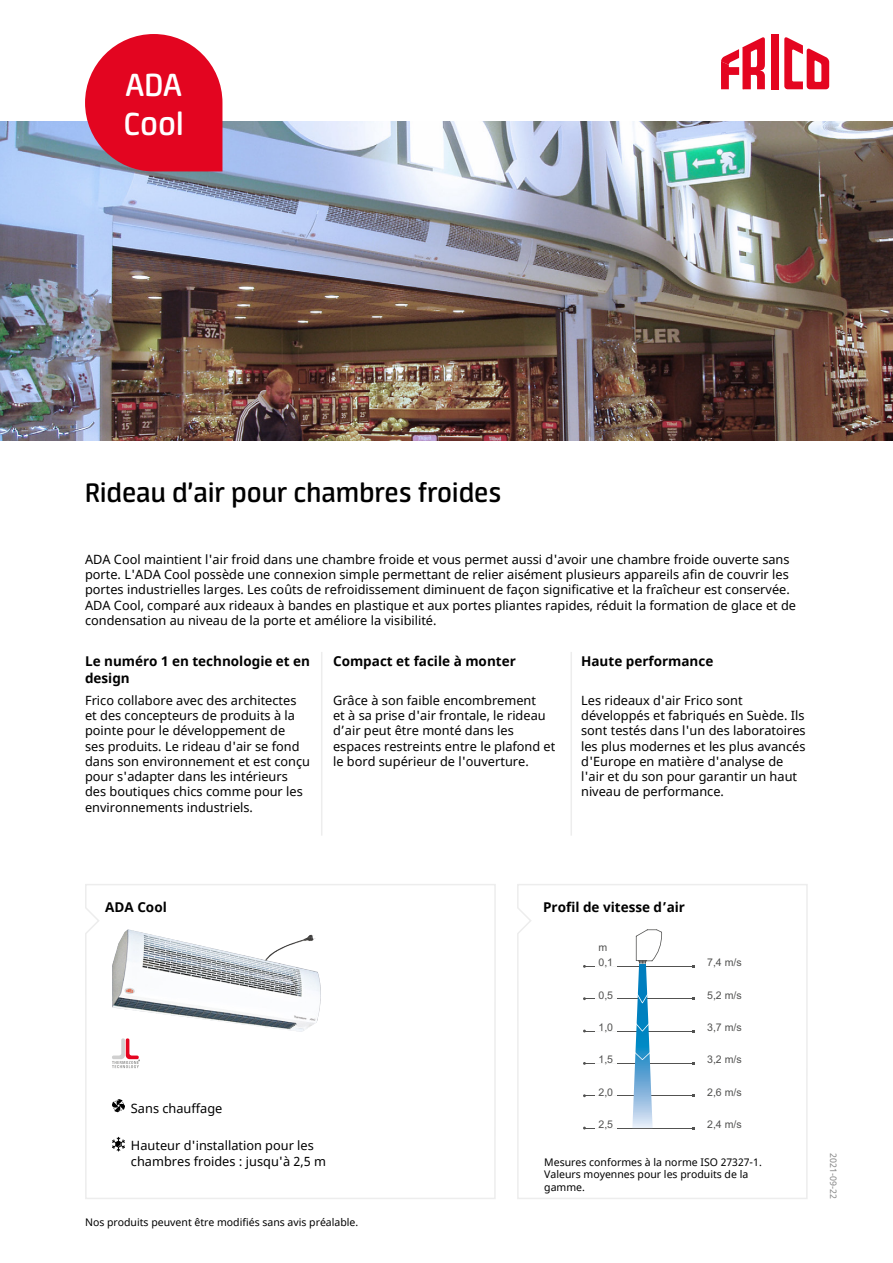
<style>
.page{position:relative;width:893px;height:1263px;background:#fff}
.page>*{position:absolute;margin:0;border:0;box-sizing:border-box;transform-origin:0 0}
.t1{font:600 36px/39px "Neuron";color:#fff}
.t2{font:600 30px "Neuron";color:#000}
.t3{font:700 13.5px/16.2px "Noto Sans";color:#000}
.t4{font:12.75px/15.3px "Noto Sans";color:#000}
.t5{font:10.65px "Arial";color:#525251}
.t6{font:10.5px/12.6px "Noto Sans";color:#000}
.t7{font:9px "Noto Sans";color:#878787}
</style>
<div class="page">
<svg style="left:85px;top:884px;width:411px;height:315px"></svg>
<img style="left:0;top:121px;width:893px;height:319px">
<img style="left:112px;top:932px;width:181px;height:99px">
<svg style="left:85px;top:34px;width:137px;height:137px;background:#e02740"></svg>
<div style="left:771px;top:34px;width:7px;height:55px;background:#e40520"></div>
<svg style="left:784px;top:37px;width:45px;height:52px"></svg>
<svg style="left:721px;top:37px;width:44px;height:52px"></svg>
<svg style="left:112px;top:1038px;width:28px;height:30px"></svg>
<svg style="left:112px;top:1099px;width:13px;height:13px"></svg>
<hr style="left:321px;top:652px;width:1px;height:184px;background:#ededed">
<hr style="left:570px;top:652px;width:2px;height:184px;background:#ededed">
<svg style="left:517px;top:884px;width:291px;height:315px"></svg>
<svg style="left:112px;top:1137px;width:13px;height:14px"></svg>
<h1 class="t1" style="left:124px;top:65px;width:61px">ADA<br>Cool</h1>
<h2 class="t2" style="left:85px;top:476px;width:418px">Rideau d’air pour chambres froides</h2>
<p class="t4" style="left:85px;top:552px;width:713px">ADA Cool maintient l'air froid dans une chambre froide et vous permet aussi d'avoir une chambre froide ouverte sans porte. L'ADA Cool possède une connexion simple permettant de relier aisément plusieurs appareils afin de couvrir les portes industrielles larges. Les coûts de refroidissement diminuent de façon significative et la fraîcheur est conservée.<br>ADA Cool, comparé aux rideaux à bandes en plastique et aux portes pliantes rapides, réduit la formation de glace et de condensation au niveau de la porte et améliore la visibilité.</p>
<p class="t3" style="left:85px;top:654px;width:227px">Le numéro 1 en technologie et en design</p>
<p class="t4" style="left:85px;top:693px;width:227px">Frico collabore avec des architectes et des concepteurs de produits à la pointe pour le développement de<br>ses produits. Le rideau d'air se fond dans son environnement et est conçu pour s'adapter dans les intérieurs des boutiques chics comme pour les environnements industriels.</p>
<p class="t3" style="left:333px;top:654px;width:184px">Compact et facile à monter</p>
<p class="t4" style="left:333px;top:693px;width:224px">Grâce à son faible encombrement<br>et à sa prise d'air frontale, le rideau d’air peut être monté dans les espaces restreints entre le plafond et le bord supérieur de l'ouverture.</p>
<p class="t3" style="left:581px;top:654px;width:134px">Haute performance</p>
<p class="t4" style="left:581px;top:693px;width:226px">Les rideaux d'air Frico sont développés et fabriqués en Suède. Ils sont testés dans l'un des laboratoires les plus modernes et les plus avancés d'Europe en matière d'analyse de l'air et du son pour garantir un haut niveau de performance.</p>
<p class="t3" style="left:105px;top:899px;width:63px">ADA Cool</p>
<p class="t4" style="left:131px;top:1101px;width:93px">Sans chauffage</p>
<p class="t4" style="left:131px;top:1138px;width:197px">Hauteur d'installation pour les chambres froides : jusqu'à 2,5 m</p>
<p class="t6" style="left:85px;top:1216px;width:275px">Nos produits peuvent être modifiés sans avis préalable.</p>
<p class="t3" style="left:543px;top:899px;width:143px">Profil de vitesse d’air</p>
<p class="t5" style="left:598px;top:940px;width:10px">m</p>
<p class="t5" style="left:598px;top:956px;width:16px">0,1</p>
<p class="t5" style="left:598px;top:988px;width:16px">0,5</p>
<p class="t5" style="left:598px;top:1020px;width:16px">1,0</p>
<p class="t5" style="left:598px;top:1053px;width:16px">1,5</p>
<p class="t5" style="left:598px;top:1085px;width:16px">2,0</p>
<p class="t5" style="left:598px;top:1117px;width:16px">2,5</p>
<p class="t5" style="left:707px;top:956px;width:36px">7,4 m/s</p>
<p class="t5" style="left:707px;top:988px;width:36px">5,2 m/s</p>
<p class="t5" style="left:707px;top:1020px;width:36px">3,7 m/s</p>
<p class="t5" style="left:707px;top:1053px;width:36px">3,2 m/s</p>
<p class="t5" style="left:707px;top:1085px;width:36px">2,6 m/s</p>
<p class="t5" style="left:707px;top:1117px;width:36px">2,4 m/s</p>
<p class="t6" style="left:544px;top:1156px;width:219px">Mesures conformes à la norme ISO 27327-1.<br>Valeurs moyennes pour les produits de la gamme.</p>
<p class="t7" style="left:840px;top:1153px;width:47px;rotate:90deg">2021-09-22</p>
</div>
